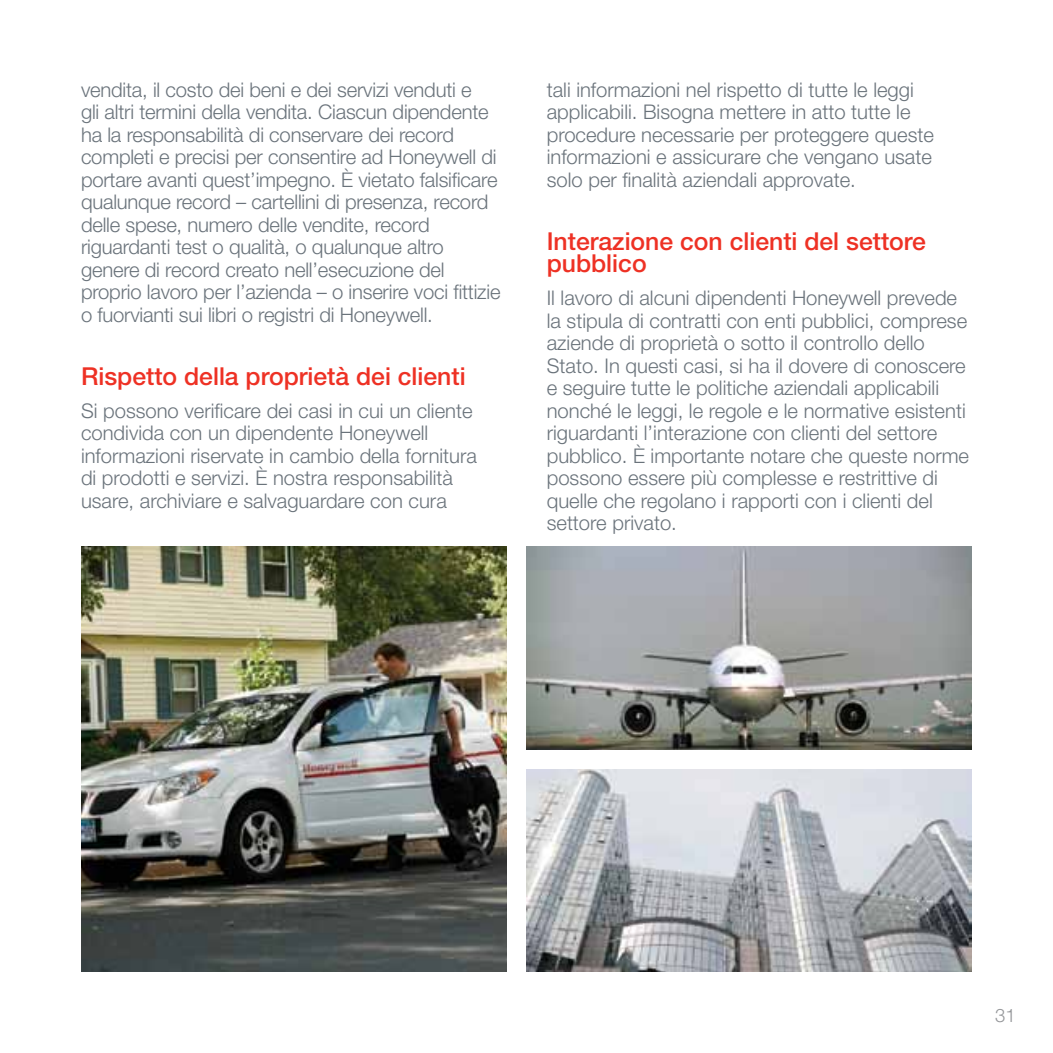
<style>
.page{position:relative;width:1053px;height:1053px;background:#fff}
.page>*{position:absolute;margin:0;border:0;box-sizing:border-box;transform-origin:0 0}
.t1{font:500 24.75px/22.5px "Helvetica Neue";color:#ee3124}
.t2{font:300 20.25px/22.5px "Helvetica Neue";color:#6a737b}
.t3{font:300 18.45px "Helvetica Neue";color:#939598}
</style>
<div class="page">
<img style="left:81px;top:547px;width:425px;height:425px">
<img style="left:526px;top:547px;width:446px;height:202px">
<img style="left:526px;top:770px;width:446px;height:202px">
<p class="t2" style="left:81px;top:78px;width:421px">vendita, il costo dei beni e dei servizi venduti e<br>gli altri termini della vendita. Ciascun dipendente ha la responsabilità di conservare dei record completi e precisi per consentire ad Honeywell di portare avanti quest’impegno. È vietato falsificare qualunque record – cartellini di presenza, record delle spese, numero delle vendite, record riguardanti test o qualità, o qualunque altro genere di record creato nell’esecuzione del proprio lavoro per l’azienda – o inserire voci fittizie o fuorvianti sui libri o registri di Honeywell.</p>
<p class="t1" style="left:81px;top:365px;width:386px">Rispetto della proprietà dei clienti</p>
<p class="t2" style="left:81px;top:399px;width:398px">Si possono verificare dei casi in cui un cliente condivida con un dipendente Honeywell informazioni riservate in cambio della fornitura di prodotti e servizi. È nostra responsabilità usare, archiviare e salvaguardare con cura</p>
<p class="t2" style="left:547px;top:78px;width:389px">tali informazioni nel rispetto di tutte le leggi applicabili. Bisogna mettere in atto tutte le procedure necessarie per proteggere queste informazioni e assicurare che vengano usate solo per finalità aziendali approvate.</p>
<p class="t1" style="left:547px;top:230px;width:381px">Interazione con clienti del settore pubblico</p>
<p class="t2" style="left:547px;top:286px;width:424px">Il lavoro di alcuni dipendenti Honeywell prevede la stipula di contratti con enti pubblici, comprese aziende di proprietà o sotto il controllo dello Stato. In questi casi, si ha il dovere di conoscere e seguire tutte le politiche aziendali applicabili nonché le leggi, le regole e le normative esistenti riguardanti l’interazione con clienti del settore pubblico. È importante notare che queste norme possono essere più complesse e restrittive di quelle che regolano i rapporti con i clienti del settore privato.</p>
<p class="t3" style="left:995px;top:1004px;width:22px">31</p>
</div>
